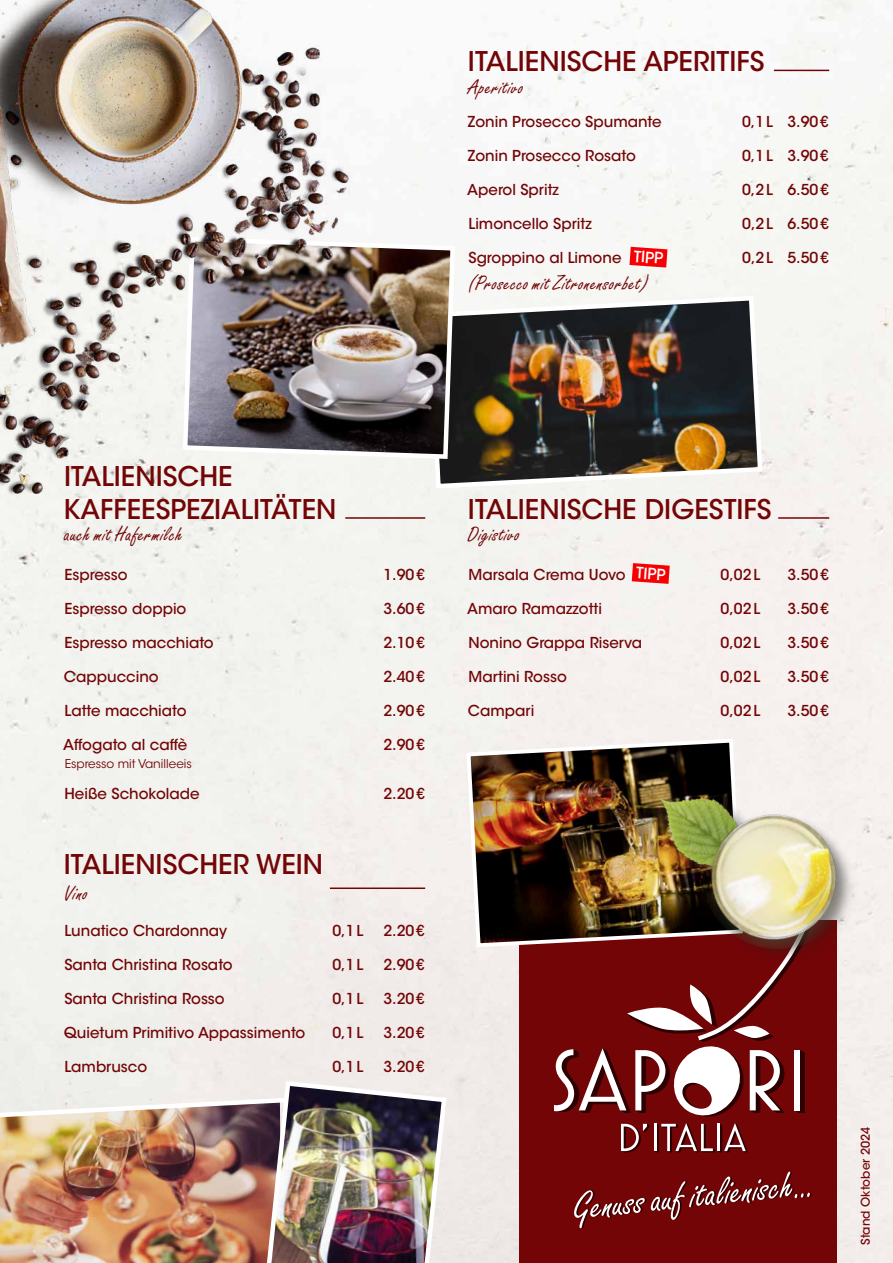
<style>
.page{position:relative;width:893px;height:1263px;background:#fff}
.page>*{position:absolute;margin:0;border:0;box-sizing:border-box;transform-origin:0 0}
.t1{font:500 27px/32.4px "ITC Avant Garde Std";color:#730507}
.t2{font:21px "Freestyle Script Std";letter-spacing:.02em;color:#730507}
.t3{font:500 15.6px "ITC Avant Garde Std";color:#fff}
.t4{font:500 15px "ITC Avant Garde Std";color:#730507}
.t5{font:12px "ITC Avant Garde Std";color:#730507}
.t6{font:500 12px "ITC Avant Garde Std";color:#730507}
</style>
<div class="page">
<img style="left:0;top:0;width:893px;height:1263px">
<div style="left:519px;top:921px;width:317px;height:342px;background:#730507"></div>
<svg style="left:554px;top:966px;width:251px;height:186px"></svg>
<img style="left:425px;top:293px;width:340px;height:198px">
<svg style="left:412px;top:235px;width:45px;height:226px"></svg>
<svg style="left:574px;top:1171px;width:238px;height:57px"></svg>
<hr style="left:345px;top:517px;width:80px;height:2px;background:#730507">
<hr style="left:330px;top:887px;width:95px;height:2px;background:#730507">
<hr style="left:774px;top:70px;width:55px;height:1px;background:#730507">
<hr style="left:778px;top:517px;width:51px;height:2px;background:#730507">
<img style="left:0;top:0;width:412px;height:510px">
<img style="left:0;top:1094px;width:260px;height:169px">
<img style="left:260px;top:1078px;width:189px;height:185px">
<img style="left:465px;top:737px;width:280px;height:212px">
<img style="left:608px;top:765px;width:175px;height:184px">
<div style="left:704px;top:813px;width:160px;height:153px;background:#231f20;opacity:.5"></div>
<img style="left:703px;top:803px;width:150px;height:146px">
<svg style="left:629px;top:247px;width:38px;height:21px"></svg>
<svg style="left:632px;top:563px;width:38px;height:21px"></svg>
<h1 class="t1" style="left:468px;top:45px;width:298px">ITALIENISCHE APERITIFS</h1>
<h2 class="t2" style="left:468px;top:75px;width:57px">Aperitivo</h2>
<p class="t4" style="left:468px;top:112px;width:195px">Zonin Prosecco Spumante</p>
<p class="t4" style="left:742px;top:112px;width:88px">0,1L 3.90€</p>
<p class="t4" style="left:468px;top:146px;width:169px">Zonin Prosecco Rosato</p>
<p class="t4" style="left:742px;top:146px;width:88px">0,1L 3.90€</p>
<p class="t4" style="left:467px;top:180px;width:93px">Aperol Spritz</p>
<p class="t4" style="left:742px;top:180px;width:88px">0,2L 6.50€</p>
<p class="t4" style="left:468px;top:214px;width:125px">Limoncello Spritz</p>
<p class="t4" style="left:742px;top:214px;width:88px">0,2L 6.50€</p>
<p class="t4" style="left:468px;top:248px;width:155px">Sgroppino al Limone</p>
<p class="t4" style="left:742px;top:248px;width:88px">0,2L 5.50€</p>
<p class="t3" style="left:634px;top:247px;width:31px;rotate:4deg">TIPP</p>
<h2 class="t2" style="left:468px;top:271px;width:182px">(Prosecco mit Zitronensorbet)</h2>
<h1 class="t1" style="left:64px;top:460px;width:274px">ITALIENISCHE<br>KAFFEESPEZIALITÄTEN</h1>
<h2 class="t2" style="left:64px;top:521px;width:120px">auch mit Hafermilch</h2>
<p class="t4" style="left:65px;top:565px;width:65px">Espresso</p>
<p class="t4" style="left:383px;top:565px;width:43px">1.90€</p>
<p class="t4" style="left:65px;top:599px;width:123px">Espresso doppio</p>
<p class="t4" style="left:383px;top:599px;width:43px">3.60€</p>
<p class="t4" style="left:65px;top:633px;width:151px">Espresso macchiato</p>
<p class="t4" style="left:383px;top:633px;width:43px">2.10€</p>
<p class="t4" style="left:64px;top:667px;width:96px">Cappuccino</p>
<p class="t4" style="left:383px;top:667px;width:43px">2.40€</p>
<p class="t4" style="left:64px;top:701px;width:124px">Latte macchiato</p>
<p class="t4" style="left:383px;top:701px;width:43px">2.90€</p>
<p class="t4" style="left:63px;top:735px;width:125px">Affogato al caffè</p>
<p class="t5" style="left:65px;top:756px;width:129px">Espresso mit Vanilleeis</p>
<p class="t4" style="left:383px;top:735px;width:43px">2.90€</p>
<p class="t4" style="left:65px;top:784px;width:137px">Heiße Schokolade</p>
<p class="t4" style="left:383px;top:784px;width:43px">2.20€</p>
<h1 class="t1" style="left:64px;top:848px;width:261px">ITALIENISCHER WEIN</h1>
<h2 class="t2" style="left:64px;top:881px;width:25px">Vino</h2>
<p class="t4" style="left:64px;top:921px;width:164px">Lunatico Chardonnay</p>
<p class="t4" style="left:332px;top:921px;width:32px">0,1L</p>
<p class="t4" style="left:383px;top:921px;width:43px">2.20€</p>
<p class="t4" style="left:64px;top:955px;width:170px">Santa Christina Rosato</p>
<p class="t4" style="left:332px;top:955px;width:32px">0,1L</p>
<p class="t4" style="left:383px;top:955px;width:43px">2.90€</p>
<p class="t4" style="left:64px;top:989px;width:162px">Santa Christina Rosso</p>
<p class="t4" style="left:332px;top:989px;width:32px">0,1L</p>
<p class="t4" style="left:383px;top:989px;width:43px">3.20€</p>
<p class="t4" style="left:64px;top:1023px;width:243px">Quietum Primitivo Appassimento</p>
<p class="t4" style="left:332px;top:1023px;width:32px">0,1L</p>
<p class="t4" style="left:383px;top:1023px;width:43px">3.20€</p>
<p class="t4" style="left:64px;top:1057px;width:84px">Lambrusco</p>
<p class="t4" style="left:332px;top:1057px;width:32px">0,1L</p>
<p class="t4" style="left:383px;top:1057px;width:43px">3.20€</p>
<h1 class="t1" style="left:468px;top:493px;width:305px">ITALIENISCHE DIGESTIFS</h1>
<h2 class="t2" style="left:468px;top:521px;width:53px">Digistivo</h2>
<p class="t3" style="left:637px;top:563px;width:31px;rotate:4deg">TIPP</p>
<p class="t4" style="left:468px;top:565px;width:159px">Marsala Crema Uovo</p>
<p class="t4" style="left:721px;top:565px;width:41px">0,02L</p>
<p class="t4" style="left:787px;top:565px;width:43px">3.50€</p>
<p class="t4" style="left:467px;top:599px;width:136px">Amaro Ramazzotti</p>
<p class="t4" style="left:721px;top:599px;width:41px">0,02L</p>
<p class="t4" style="left:787px;top:599px;width:43px">3.50€</p>
<p class="t4" style="left:468px;top:633px;width:175px">Nonino Grappa Riserva</p>
<p class="t4" style="left:721px;top:633px;width:41px">0,02L</p>
<p class="t4" style="left:787px;top:633px;width:43px">3.50€</p>
<p class="t4" style="left:468px;top:667px;width:100px">Martini Rosso</p>
<p class="t4" style="left:721px;top:667px;width:41px">0,02L</p>
<p class="t4" style="left:787px;top:667px;width:43px">3.50€</p>
<p class="t4" style="left:468px;top:701px;width:68px">Campari</p>
<p class="t4" style="left:721px;top:701px;width:41px">0,02L</p>
<p class="t4" style="left:787px;top:701px;width:43px">3.50€</p>
<p class="t6" style="left:858px;top:1245px;width:119px;rotate:-90deg">Stand Oktober 2024</p>
</div>
